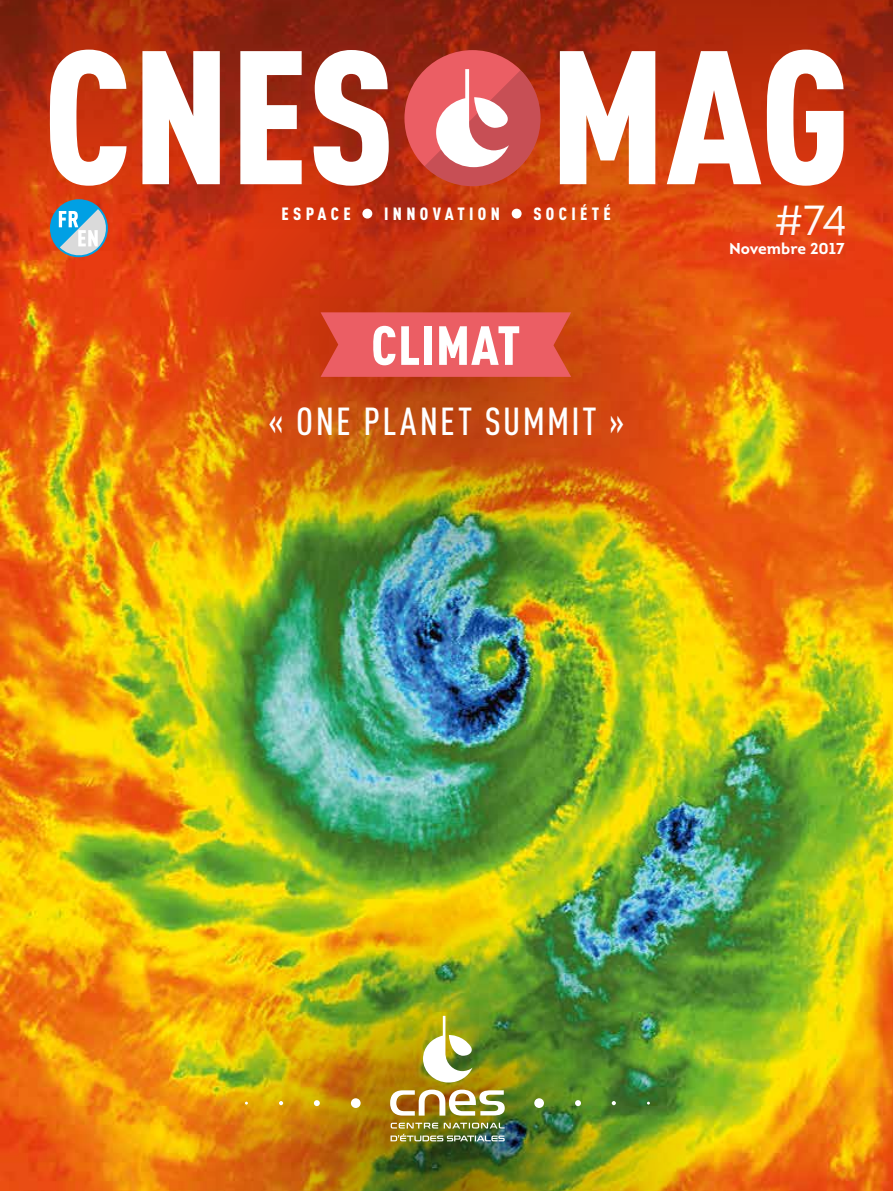
<style>
.page{position:relative;width:893px;height:1191px;background:#fff}
.page>*{position:absolute;margin:0;border:0;box-sizing:border-box;transform-origin:0 0}
.t1{font:900 54.25px "DIN Cond";letter-spacing:.02em;color:#fff}
.t2{font:42px "Intro";color:#fff}
.t3{font:500 38.5px "DIN Cond";letter-spacing:.06em;color:#fff}
.t4{font:900 17.5px "DIN Cond";letter-spacing:.25em;color:#fff}
.t5{font:700 15.75px "Intro";color:#fff}
</style>
<div class="page">
<img style="left:0;top:228px;width:893px;height:963px">
<img style="left:180px;top:904px;width:536px;height:287px">
<img style="left:304px;top:1006px;width:284px;height:185px">
<img style="left:176px;top:107px;width:536px;height:536px;border-radius:50%">
<svg style="left:0;top:0;width:893px;height:228px;background:#b02d0e"></svg>
<div style="left:534px;top:1098px;width:10px;height:10px;background:#fff;border-radius:50%"></div>
<svg style="left:575px;top:1100px;width:6px;height:6px"></svg>
<svg style="left:612px;top:1101px;width:4px;height:4px"></svg>
<div style="left:351px;top:1098px;width:10px;height:10px;background:#fff;border-radius:50%"></div>
<svg style="left:314px;top:1100px;width:6px;height:6px"></svg>
<svg style="left:279px;top:1101px;width:4px;height:4px"></svg>
<svg style="left:423px;top:1015px;width:50px;height:67px"></svg>
<svg style="left:390px;top:1089px;width:115px;height:26px"></svg>
<img style="left:391px;top:1122px;width:114px;height:19px">
<div style="left:404px;top:50px;width:136px;height:136px;background:#eb5e64;border-radius:50%"></div>
<svg style="left:424px;top:69px;width:123px;height:124px"></svg>
<svg style="left:49px;top:50px;width:340px;height:136px"></svg>
<svg style="left:560px;top:50px;width:283px;height:136px"></svg>
<div style="left:362px;top:209px;width:10px;height:10px;background:#fff;border-radius:50%"></div>
<div style="left:512px;top:209px;width:10px;height:10px;background:#fff;border-radius:50%"></div>
<div style="left:52px;top:201px;width:54px;height:54px;background:#00a0e4;border-radius:50%"></div>
<div style="left:50px;top:199px;width:58px;height:58px;border:4px solid #00a0e4;border-radius:50%"></div>
<svg style="left:59px;top:209px;width:50px;height:49px"></svg>
<svg style="left:704px;top:215px;width:165px;height:66px;background:#e64413"></svg>
<div style="left:222px;top:354px;width:449px;height:134px;background:#eb5e64;opacity:.6"></div>
<svg style="left:321px;top:312px;width:250px;height:65px;background:#e85b5d"></svg>
<p class="t4" style="left:282px;top:203px;width:71px">ESPACE</p>
<p class="t4" style="left:384px;top:203px;width:117px">INNOVATION</p>
<p class="t4" style="left:533px;top:203px;width:79px">SOCIÉTÉ</p>
<h2 class="t2" style="left:774px;top:195px;width:74px">#74</h2>
<p class="t5" style="left:729px;top:238px;width:117px">Novembre 2017</p>
<h1 class="t1" style="left:371px;top:311px;width:150px">CLIMAT</h1>
<h3 class="t3" style="left:269px;top:398px;width:357px">« ONE PLANET SUMMIT »</h3>
</div>
